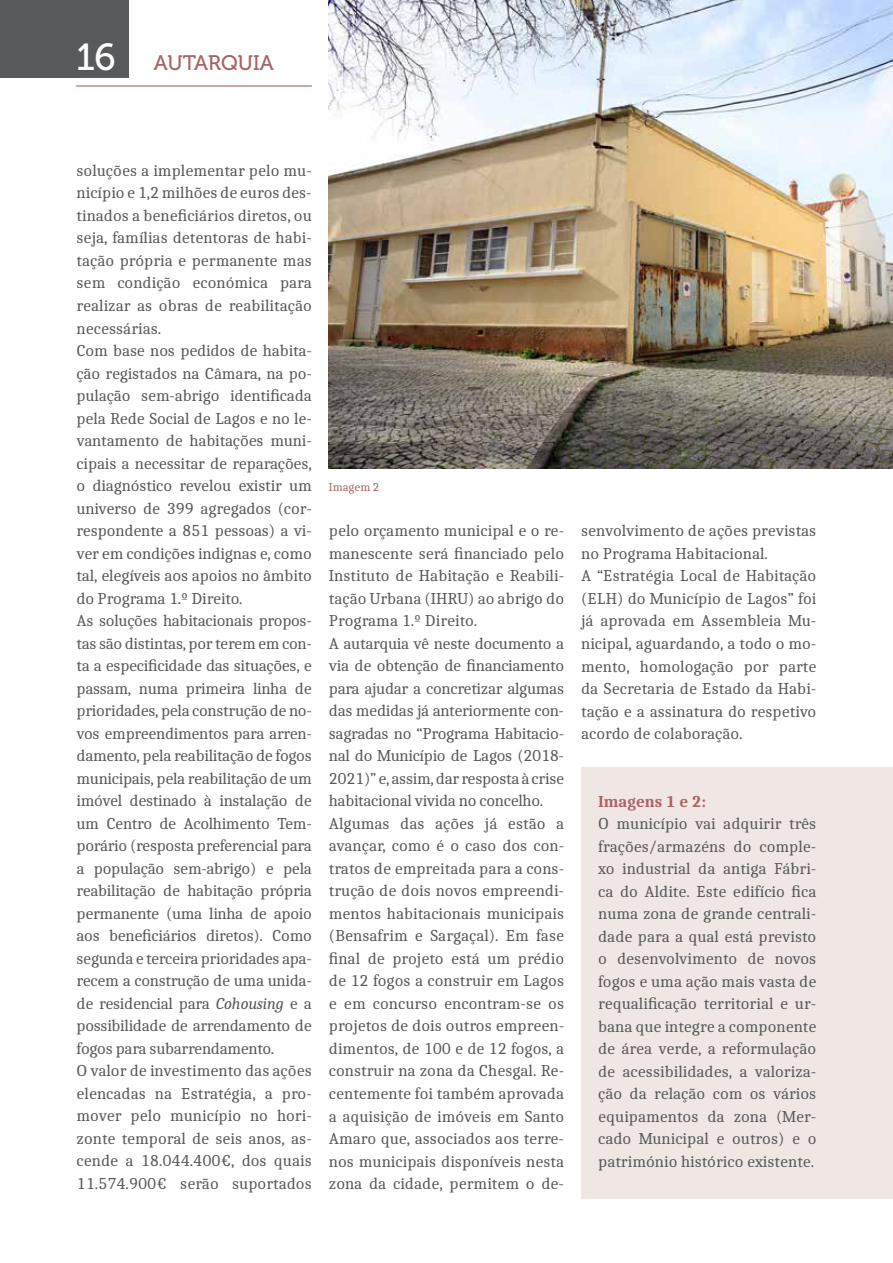
<style>
.page{position:relative;width:893px;height:1263px;background:#fff}
.page>*{position:absolute;margin:0;border:0;box-sizing:border-box;transform-origin:0 0}
.t1{font:21px "Museo 500";color:#ab6264}
.t2{font:16.5px/22.5px "Caladea";letter-spacing:-.01em;color:#58595b}
.t3{font:700 16.5px "Caladea";color:#ab6264}
.t4{font:12px "Caladea";color:#ab6264}
.s1{font-size:37.5px;color:#fff}
.s2{font-style:italic}
</style>
<div class="page">
<div style="left:581px;top:767px;width:312px;height:432px;background:#f0e6e4"></div>
<div style="left:0;top:0;width:128px;height:78px;background:#58595b"></div>
<hr style="left:76px;top:85px;width:236px;height:2px;background:#ab6264">
<img style="left:329px;top:0;width:564px;height:469px">
<p class="t1" style="left:76px;top:51px;width:199px"><span class="s1">16</span> AUTARQUIA</p>
<p class="t2" style="left:77px;top:159px;width:237px">soluções a implementar pelo mu&shy;nicípio e 1,2 milhões de euros des&shy;tinados a beneficiários diretos, ou seja, famílias detentoras de habi&shy;tação própria e permanente mas sem condição económica para realizar as obras de reabilitação necessárias.<br>Com base nos pedidos de habita&shy;ção registados na Câmara, na po&shy;pulação sem-abrigo identificada pela Rede Social de Lagos e no le&shy;vantamento de habitações muni&shy;cipais a necessitar de reparações, o diagnóstico revelou existir um universo de 399 agregados (cor&shy;respondente a 851 pessoas) a vi&shy;ver em condições indignas e, como tal, elegíveis aos apoios no âmbito do Programa 1.º Direito.<br>As soluções habitacionais propos&shy;tas são distintas, por terem em con&shy;ta a especificidade das situações, e passam, numa primeira linha de prioridades, pela construção de no&shy;vos empreendimentos para arren&shy;damento, pela reabilitação de fogos municipais, pela reabilitação de um imóvel destinado à instalação de um Centro de Acolhimento Tem&shy;porário (resposta preferencial para a população sem-abrigo) e pela reabilitação de habitação própria permanente (uma linha de apoio aos beneficiários diretos). Como segunda e terceira prioridades apa&shy;recem a construção de uma unida&shy;de residencial para <span class="s2">Cohousing</span> e a possibilidade de arrendamento de fogos para subarrendamento.<br>O valor de investimento das ações elencadas na Estratégia, a pro&shy;mover pelo município no hori&shy;zonte temporal de seis anos, as&shy;cende a 18.044.400€, dos quais<br>11.574.900€ serão suportados</p>
<p class="t4" style="left:329px;top:479px;width:52px">Imagem 2</p>
<p class="t2" style="left:329px;top:519px;width:237px">pelo orçamento municipal e o re&shy;manescente será financiado pelo<br>Instituto de Habitação e Reabili&shy;tação Urbana (IHRU) ao abrigo do<br>Programa 1.º Direito.<br>A autarquia vê neste documento a via de obtenção de financiamento para ajudar a concretizar algumas das medidas já anteriormente con&shy;sagradas no “Programa Habitacio&shy;nal do Município de Lagos (2018-<br>2021)” e, assim, dar resposta à crise habitacional vivida no concelho.<br>Algumas das ações já estão a avançar, como é o caso dos con&shy;tratos de empreitada para a cons&shy;trução de dois novos empreendi&shy;mentos habitacionais municipais (Bensafrim e Sargaçal). Em fase final de projeto está um prédio de 12 fogos a construir em Lagos e em concurso encontram-se os projetos de dois outros empreen&shy;dimentos, de 100 e de 12 fogos, a construir na zona da Chesgal. Re&shy;centemente foi também aprovada a aquisição de imóveis em Santo<br>Amaro que, associados aos terre&shy;nos municipais disponíveis nesta zona da cidade, permitem o de-</p>
<p class="t2" style="left:581px;top:519px;width:237px">senvolvimento de ações previstas no Programa Habitacional.<br>A “Estratégia Local de Habitação (ELH) do Município de Lagos” foi já aprovada em Assembleia Mu&shy;nicipal, aguardando, a todo o mo&shy;mento, homologação por parte da Secretaria de Estado da Habi&shy;tação e a assinatura do respetivo acordo de colaboração.</p>
<p class="t3" style="left:598px;top:791px;width:109px">Imagens 1 e 2:</p>
<p class="t2" style="left:598px;top:812px;width:220px;text-align:justify">O município vai adquirir três frações/armazéns do comple&shy;xo industrial da antiga Fábri&shy;ca do Aldite. Este edifício fica numa zona de grande centrali&shy;dade para a qual está previsto o desenvolvimento de novos fogos e uma ação mais vasta de requalificação territorial e ur&shy;bana que integre a componente de área verde, a reformulação de acessibilidades, a valoriza&shy;ção da relação com os vários equipamentos da zona (Mer&shy;cado Municipal e outros) e o património histórico existente.</p>
</div>
